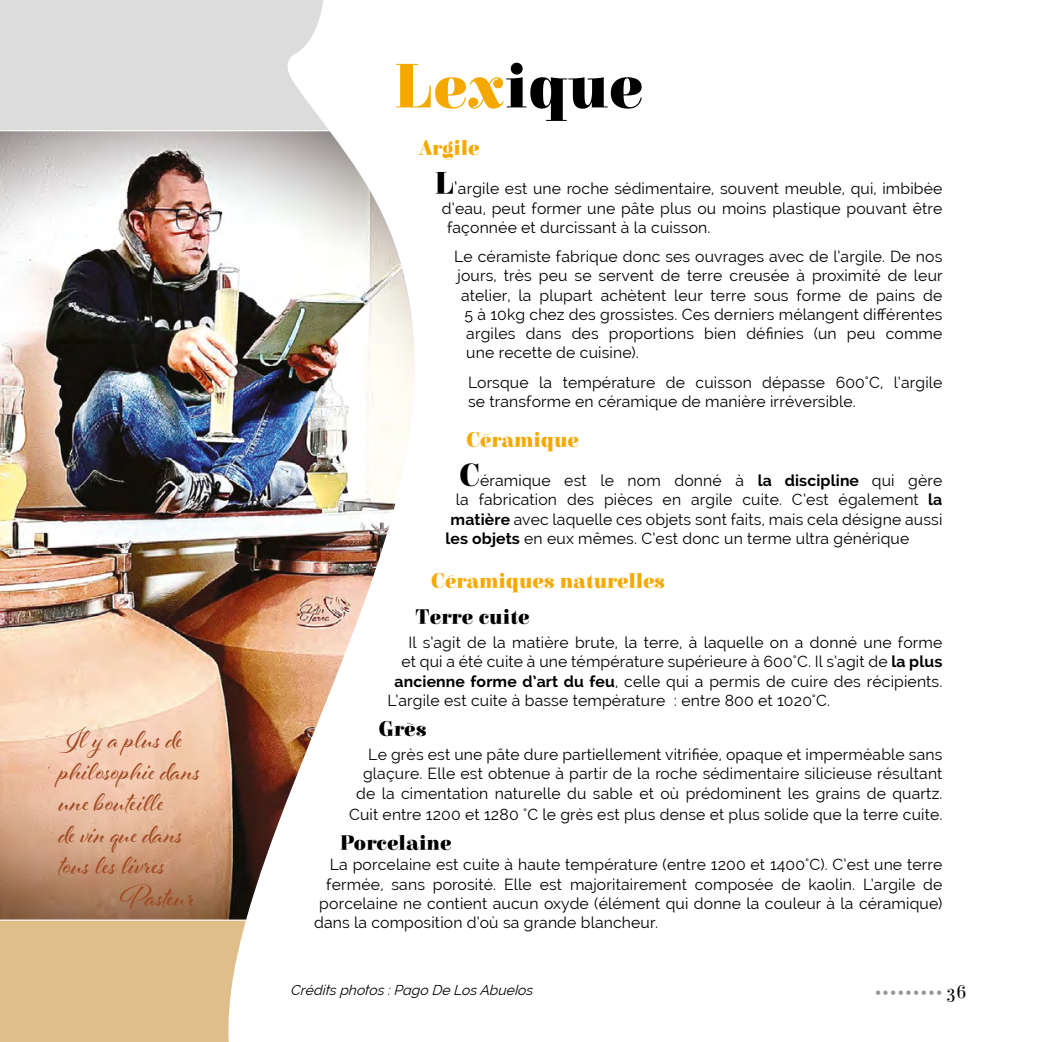
<style>
.page{position:relative;width:1042px;height:1042px;background:#fff}
.page>*{position:absolute;margin:0;border:0;box-sizing:border-box;transform-origin:0 0}
.t1{font:900 63px "Elsie";letter-spacing:.01em;color:#000}
.t2{font:31.5px/31.5px "Al Fresco";letter-spacing:.01em;color:#9f4721}
.t3{font:900 21px "Elsie";color:#f5a900}
.t4{font:900 21px "Elsie";letter-spacing:.01em;color:#000}
.t5{font:15.75px/19.2px "Raleway";letter-spacing:.01em;color:#000}
.t6{font:italic 14px "Raleway";color:#000}
.t7{font:14px "Elsie";color:#949494}
.s1{color:#f5a900}
.s2{font-family:"Elsie";font-weight:900;font-size:31.5px}
.s3{font-size:17.5px}
.s4{font-weight:700}
.s5{font-size:19.25px;color:#000}
</style>
<div class="page">
<img style="left:0;top:131px;width:415px;height:789px">
<div style="left:0;top:0;width:329px;height:130px;background:#dcdcdc"></div>
<div style="left:0;top:920px;width:246px;height:122px;background:#dfbe89"></div>
<h2 class="t2" style="left:60px;top:721px;width:142px">Il y a plus de philosophie dans une bouteille<br>de vin que dans tous les livres</h2>
<h2 class="t2" style="left:120px;top:878px;width:76px">Pasteur</h2>
<h1 class="t1" style="left:394px;top:53px;width:250px"><span class="s1">Lex</span>ique</h1>
<h3 class="t3" style="left:419px;top:137px;width:62px">Argile</h3>
<p class="t5" style="left:435px;top:179px;width:509px"><span class="s2">L</span><span class="s3">’</span>argile est une roche sédimentaire, souvent meuble, qui, imbibée</p>
<p class="t5" style="left:442px;top:198px;width:502px">d’eau, peut former une pâte plus ou moins plastique pouvant être</p>
<p class="t5" style="left:447px;top:218px;width:265px">façonnée et durcissant à la cuisson.</p>
<p class="t5" style="left:454px;top:247px;width:490px">Le céramiste fabrique donc ses ouvrages avec de l’argile. De nos</p>
<p class="t5" style="left:457px;top:266px;width:487px">jours, très peu se servent de terre creusée à proximité de leur</p>
<p class="t5" style="left:461px;top:285px;width:483px">atelier, la plupart achètent leur terre sous forme de pains de</p>
<p class="t5" style="left:464px;top:305px;width:479px">5 à 10kg chez des grossistes. Ces derniers mélangent différentes</p>
<p class="t5" style="left:466px;top:324px;width:478px">argiles dans des proportions bien définies (un peu comme</p>
<p class="t5" style="left:466px;top:343px;width:174px">une recette de cuisine).</p>
<p class="t5" style="left:468px;top:372px;width:476px">Lorsque la température de cuisson dépasse 600°C, l’argile se transforme en céramique de manière irréversible.</p>
<h3 class="t3" style="left:466px;top:428px;width:114px">Céramique</h3>
<p class="t5" style="left:459px;top:471px;width:484px"><span class="s2">C</span>éramique est le nom donné à <span class="s4">la discipline</span> qui gère</p>
<p class="t5" style="left:456px;top:490px;width:488px">la fabrication des pièces en argile cuite. C’est également <span class="s4">la</span></p>
<p class="t5" style="left:450px;top:509px;width:493px"><span class="s4">matière</span> avec laquelle ces objets sont faits, mais cela désigne aussi</p>
<p class="t5" style="left:445px;top:528px;width:465px"><span class="s4">les objets</span> en eux mêmes. C’est donc un terme ultra générique</p>
<h3 class="t3" style="left:431px;top:570px;width:235px">Céramiques naturelles</h3>
<h3 class="t4" style="left:415px;top:605px;width:115px">Terre cuite</h3>
<p class="t5" style="left:408px;top:633px;width:535px">Il s’agit de la matière brute, la terre, à laquelle on a donné une forme</p>
<p class="t5" style="left:401px;top:652px;width:542px">et qui a été cuite à une témpérature supérieure à 600°C. Il s’agit de <span class="s4">la plus</span></p>
<p class="t5" style="left:394px;top:671px;width:549px"><span class="s4">ancienne forme d’art du feu</span>, celle qui a permis de cuire des récipients.</p>
<p class="t5" style="left:387px;top:690px;width:444px">L’argile est cuite à basse température : entre 800 et 1020°C.</p>
<h3 class="t4" style="left:379px;top:717px;width:49px">Grès</h3>
<p class="t5" style="left:356px;top:745px;width:588px;text-align:right">Le grès est une pâte dure partiellement vitrifiée, opaque et imperméable sans glaçure. Elle est obtenue à partir de la roche sédimentaire silicieuse résultant de la cimentation naturelle du sable et où prédominent les grains de quartz.</p>
<p class="t5" style="left:349px;top:804px;width:595px">Cuit entre 1200 et 1280 °C le grès est plus dense et plus solide que la terre cuite.</p>
<h3 class="t4" style="left:340px;top:831px;width:113px">Porcelaine</h3>
<p class="t5" style="left:330px;top:855px;width:614px">La porcelaine est cuite à haute température (entre 1200 et 1400°C). C’est une terre</p>
<p class="t5" style="left:326px;top:874px;width:618px">fermée, sans porosité. Elle est majoritairement composée de kaolin. L’argile de</p>
<p class="t5" style="left:319px;top:893px;width:625px">porcelaine ne contient aucun oxyde (élément qui donne la couleur à la céramique)</p>
<p class="t5" style="left:314px;top:913px;width:345px">dans la composition d’où sa grande blancheur.</p>
<p class="t6" style="left:290px;top:982px;width:248px">Créditsphotos:Pago De LosAbuelos</p>
<p class="t7" style="left:874px;top:986px;width:94px">••••••••• <span class="s5">36</span></p>
</div>
